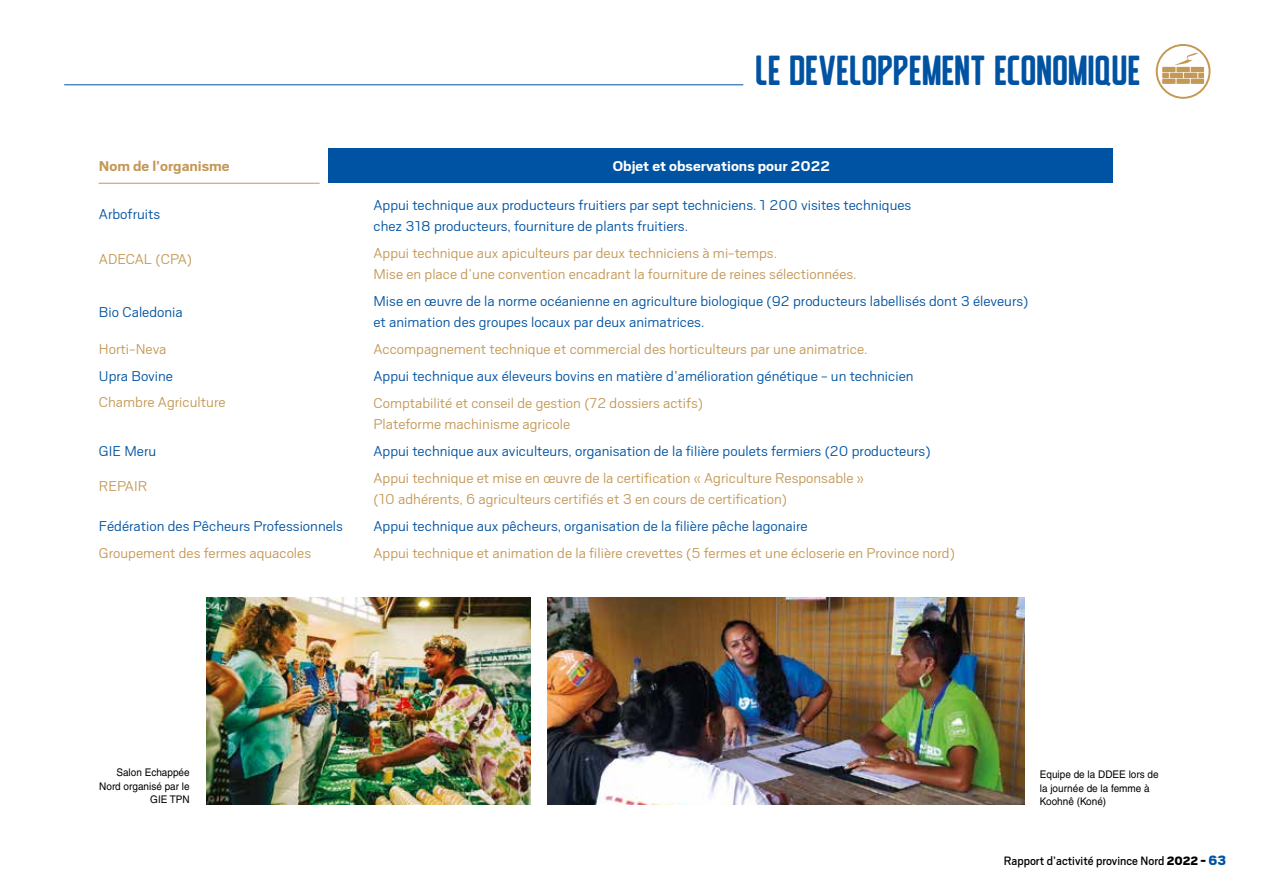
<style>
.page{position:relative;width:1263px;height:893px;background:#fff}
.page>*{position:absolute;margin:0;border:0;box-sizing:border-box;transform-origin:0 0}
.t1{font:42px "The Brown";color:#0053a2}
.t2{font:300 15.75px/21px "Scout";color:#0053a2;scale:1.1 1}
.t3{font:300 15.75px/21px "Scout";color:#c49855;scale:1.1 1}
.t4{font:700 15.75px "Scout";color:#fff;scale:1.1 1}
.t5{font:700 15.75px "Scout";color:#c49855;scale:1.1 1}
.t6{font:13.5px "Scout";color:#000}
.t7{font:condensed 10.5px/13.5px "Helvetica";color:#000;text-align:right;scale:1.16 1}
.s1{font-weight:900}
.s2{font-weight:900;font-size:15px}
.s3{font-weight:900;font-size:15px;color:#0053a2}
</style>
<div class="page">
<hr style="left:64px;top:85px;width:679px;height:1px;background:#0053a2">
<svg style="left:1156px;top:44px;width:54px;height:55px"></svg>
<div style="left:328px;top:149px;width:785px;height:34px;background:#0053a2"></div>
<hr style="left:99px;top:183px;width:221px;height:1px;background:#c49855">
<img style="left:207px;top:598px;width:323px;height:207px">
<img style="left:548px;top:598px;width:477px;height:207px">
<h1 class="t1" style="left:756px;top:50px;width:387px">LE DEVELOPPEMENT ECONOMIQUE</h1>
<p class="t5" style="left:99px;top:156px;width:120px">Nom de l’organisme</p>
<p class="t4" style="left:613px;top:156px;width:199px">Objet et observations pour 2022</p>
<p class="t2" style="left:99px;top:203px;width:57px">Arbofruits</p>
<p class="t2" style="left:373px;top:194px;width:490px">Appui technique aux producteurs fruitiers par sept techniciens. 1 200 visites techniques chez 318 producteurs, fourniture de plants fruitiers.</p>
<p class="t3" style="left:99px;top:248px;width:86px">ADECAL (CPA)</p>
<p class="t3" style="left:373px;top:242px;width:441px">Appui technique aux apiculteurs par deux techniciens à mi-temps.<br>Mise en place d’une convention encadrant la fourniture de reines sélectionnées.</p>
<p class="t2" style="left:99px;top:301px;width:78px">Bio Caledonia</p>
<p class="t2" style="left:373px;top:290px;width:597px">Mise en œuvre de la norme océanienne en agriculture biologique (92 producteurs labellisés dont 3 éleveurs) et animation des groupes locaux par deux animatrices.</p>
<p class="t3" style="left:99px;top:338px;width:63px">Horti-Neva</p>
<p class="t3" style="left:373px;top:338px;width:451px">Accompagnement technique et commercial des horticulteurs par une animatrice.</p>
<p class="t2" style="left:99px;top:365px;width:69px">Upra Bovine</p>
<p class="t2" style="left:373px;top:365px;width:493px">Appui technique aux éleveurs bovins en matière d’amélioration génétique - un technicien</p>
<p class="t3" style="left:99px;top:391px;width:117px">Chambre Agriculture</p>
<p class="t3" style="left:373px;top:392px;width:301px">Comptabilité et conseil de gestion (72 dossiers actifs)<br>Plateforme machinisme agricole</p>
<p class="t2" style="left:99px;top:440px;width:54px">GIE Meru</p>
<p class="t2" style="left:373px;top:440px;width:508px">Appui technique aux aviculteurs, organisation de la filière poulets fermiers (20 producteurs)</p>
<p class="t3" style="left:99px;top:475px;width:45px">REPAIR</p>
<p class="t3" style="left:373px;top:467px;width:447px">Appui technique et mise en œuvre de la certification « Agriculture Responsable » (10 adhérents, 6 agriculteurs certifiés et 3 en cours de certification)</p>
<p class="t2" style="left:99px;top:515px;width:223px">Fédération des Pêcheurs Professionnels</p>
<p class="t2" style="left:373px;top:515px;width:396px">Appui technique aux pêcheurs, organisation de la filière pêche lagonaire</p>
<p class="t3" style="left:99px;top:542px;width:194px">Groupement des fermes aquacoles</p>
<p class="t3" style="left:373px;top:542px;width:530px">Appui technique et animation de la filière crevettes (5 fermes et une écloserie en Province nord)</p>
<p class="t7" style="left:99px;top:765px;width:80px">Salon Echappée<br>Nord organisé par le<br>GIE TPN</p>
<p class="t7" style="left:1040px;top:768px;width:104px;text-align:left">Equipe de la DDEE lors de la journée de la femme à<br>Koohnê (Koné)</p>
<p class="t6" style="left:1004px;top:852px;width:224px">Rapport d’activité province Nord <span class="s1">2022</span> <span class="s2">-</span> <span class="s3">63</span></p>
</div>
